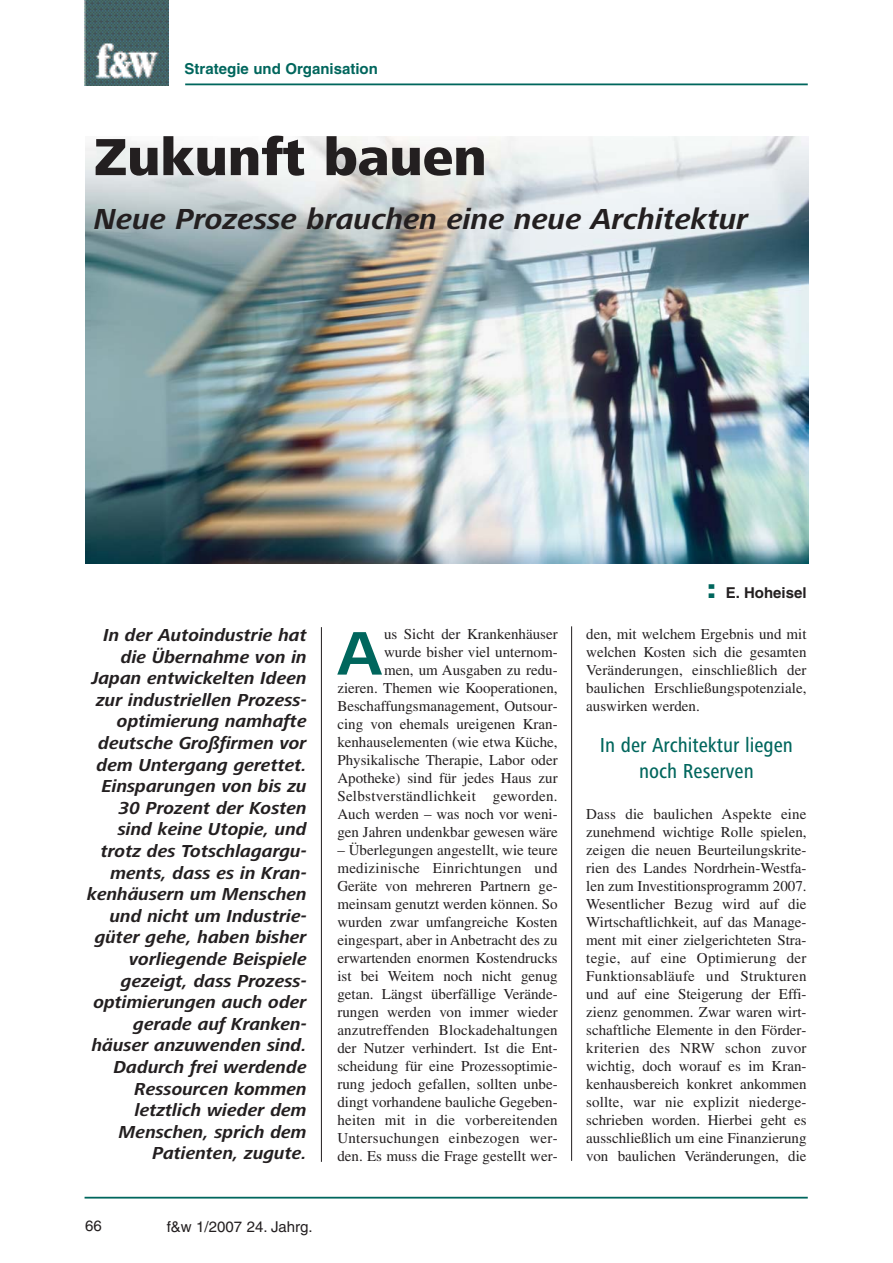
<style>
.page{position:relative;width:893px;height:1263px;background:#fff}
.page>*{position:absolute;margin:0;border:0;box-sizing:border-box;transform-origin:0 0}
.t1{font:700 63.75px "Frutiger Next LT";color:#00665d}
.t2{font:800 54px "Frutiger Next LT";color:#231f20}
.t3{font:italic 700 30px "Frutiger Next LT";color:#231f20}
.t4{font:500 condensed 21px/25.2px "Frutiger Next LT";color:#00665d;text-align:center}
.t5{font:italic 700 18px/21.6px "Frutiger Next LT";color:#231f20;text-align:right}
.t6{font:15px/18px "Times";color:#231f20;text-align:justify}
.t7{font:700 15px "Helvetica";color:#00665d}
.t8{font:15px "Helvetica";color:#231f20}
.t9{font:700 15px "Helvetica";color:#231f20}
.s1{font-family:"Frutiger Next LT";font-weight:900;font-size:27px;color:#00665d}
</style>
<div class="page">
<img style="left:86px;top:136px;width:722px;height:427px">
<hr style="left:185px;top:83px;width:622px;height:2px;background:#00665d">
<hr style="left:85px;top:1197px;width:722px;height:2px;background:#00665d">
<img style="left:85px;top:0;width:84px;height:85px">
<hr style="left:321px;top:627px;width:1px;height:535px;background:#231f20">
<hr style="left:571px;top:626px;width:1px;height:535px;background:#231f20">
<p class="t7" style="left:185px;top:64px;width:195px">Strategie und Organisation</p>
<h2 class="t2" style="left:94px;top:136px;width:394px">Zukunft bauen</h2>
<h3 class="t3" style="left:94px;top:208px;width:655px">Neue Prozesse brauchen eine neue Architektur</h3>
<p class="t5" style="left:87px;top:626px;width:221px">In der Autoindustrie hat die Übernahme von in<br>Japan entwickelten Ideen zur industriellen Prozess&shy;optimierung namhafte deutsche Großfirmen vor dem Untergang gerettet.<br>Einsparungen von bis zu<br>30 Prozent der Kosten sind keine Utopie, und trotz des Totschlagargu&shy;ments, dass es in Kran&shy;kenhäusern um Menschen und nicht um Industrie&shy;güter gehe, haben bisher vorliegende Beispiele gezeigt, dass Prozess&shy;optimierungen auch oder gerade auf Kranken&shy;häuser anzuwenden sind.<br>Dadurch frei werdende<br>Ressourcen kommen letztlich wieder dem<br>Menschen, sprich dem<br>Patienten, zugute.</p>
<p class="t8" style="left:85px;top:1221px;width:18px">66</p>
<p class="t8" style="left:167px;top:1221px;width:147px">f&amp;w 1/2007 24. Jahrg.</p>
<p class="t6" style="left:337px;top:626px;width:222px;text-align:right">us Sicht der Krankenhäuser<br>wurde bisher viel unternom-<br>men, um Ausgaben zu redu-<br>zieren. Themen wie Kooperationen,<br>Beschaffungsmanagement, Outsour&shy;cing von ehemals ureigenen Kran&shy;kenhauselementen (wie etwa Küche,<br>Physikalische Therapie, Labor oder<br>Apotheke) sind für jedes Haus zur<br>Selbstverständlichkeit geworden.<br>Auch werden – was noch vor weni&shy;gen Jahren undenkbar gewesen wäre</p>
<p class="t6" style="left:337px;top:842px;width:222px">– Überlegungen angestellt, wie teure medizinische Einrichtungen und Geräte von mehreren Partnern ge&shy;meinsam genutzt werden können. So wurden zwar umfangreiche Kosten eingespart, aber in Anbetracht des zu erwartenden enormen Kostendrucks ist bei Weitem noch nicht genug getan. Längst überfällige Verände&shy;rungen werden von immer wieder anzutreffenden Blockadehaltungen der Nutzer verhindert. Ist die Ent&shy;scheidung für eine Prozessoptimie&shy;rung jedoch gefallen, sollten unbe&shy;dingt vorhandene bauliche Gegeben&shy;heiten mit in die vorbereitenden Untersuchungen einbezogen wer&shy;den. Es muss die Frage gestellt wer-</p>
<h1 class="t1" style="left:337px;top:629px;width:46px">A</h1>
<p class="t9" style="left:707px;top:587px;width:101px"><span class="s1">:</span> E. Hoheisel</p>
<p class="t6" style="left:586px;top:626px;width:222px">den, mit welchem Ergebnis und mit welchen Kosten sich die gesamten Veränderungen, einschließlich der baulichen Erschließungspotenziale, auswirken werden.</p>
<h3 class="t4" style="left:600px;top:735px;width:194px">In der Architektur liegen noch Reserven</h3>
<p class="t6" style="left:586px;top:806px;width:222px">Dass die baulichen Aspekte eine zunehmend wichtige Rolle spielen, zeigen die neuen Beurteilungskrite&shy;rien des Landes Nordrhein-Westfa&shy;len zum Investitionsprogramm 2007.<br>Wesentlicher Bezug wird auf die Wirtschaftlichkeit, auf das Manage&shy;ment mit einer zielgerichteten Stra&shy;tegie, auf eine Optimierung der Funktionsabläufe und Strukturen und auf eine Steigerung der Effi&shy;zienz genommen. Zwar waren wirt&shy;schaftliche Elemente in den Förder&shy;kriterien des NRW schon zuvor wichtig, doch worauf es im Kran&shy;kenhausbereich konkret ankommen sollte, war nie explizit niederge&shy;schrieben worden. Hierbei geht es ausschließlich um eine Finanzierung von baulichen Veränderungen, die</p>
</div>
